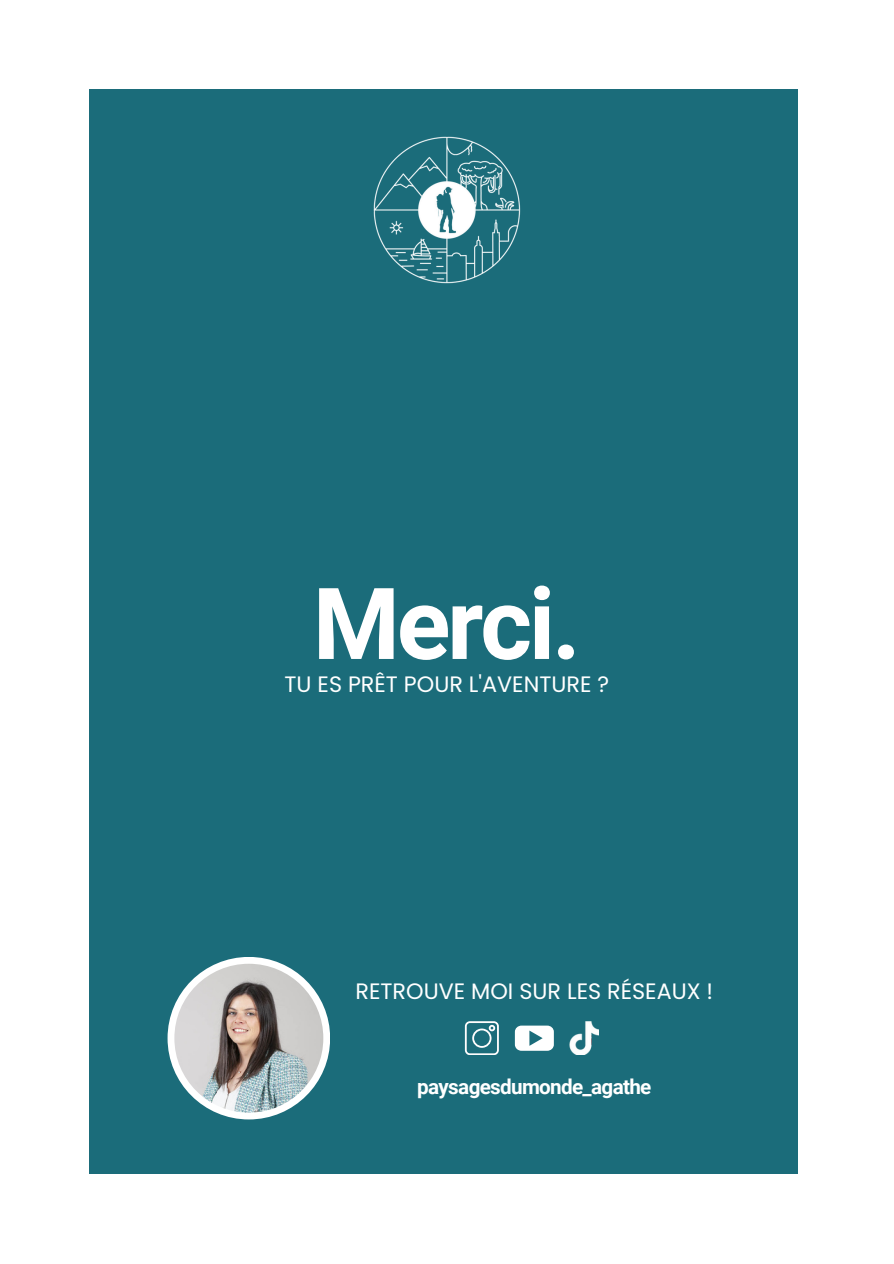
<style>
.page{position:relative;width:894px;height:1264px;background:#fff}
.page>*{position:absolute;margin:0;border:0;box-sizing:border-box;transform-origin:0 0}
.t1{font:700 99.45px "Roboto";letter-spacing:-.03em;color:#fff}
.t2{font:22.35px "Poppins";color:#fff}
.t3{font:700 20.7px "Roboto";letter-spacing:-.035em;color:#fff}
</style>
<div class="page">
<div style="left:89px;top:89px;width:708px;height:1084px;background:#1b6c7a"></div>
<svg style="left:514px;top:1025px;width:39px;height:25px"></svg>
<svg style="left:465px;top:1021px;width:33px;height:33px"></svg>
<img style="left:569px;top:1021px;width:29px;height:33px">
<img style="left:373px;top:136px;width:148px;height:148px">
<div style="left:167px;top:956px;width:163px;height:163px;background:#fff;border-radius:50%"></div>
<img style="left:174px;top:963px;width:149px;height:149px;border-radius:50%">
<p class="t1" style="left:313px;top:566px;width:269px">Merci.</p>
<h2 class="t2" style="left:284px;top:668px;width:326px">TU ES PRÊT POUR L'AVENTURE ?</h2>
<p class="t2" style="left:355px;top:975px;width:359px">RETROUVE MOI SUR LES RÉSEAUX !</p>
<p class="t3" style="left:417px;top:1074px;width:235px">paysagesdumonde_agathe</p>
</div>
